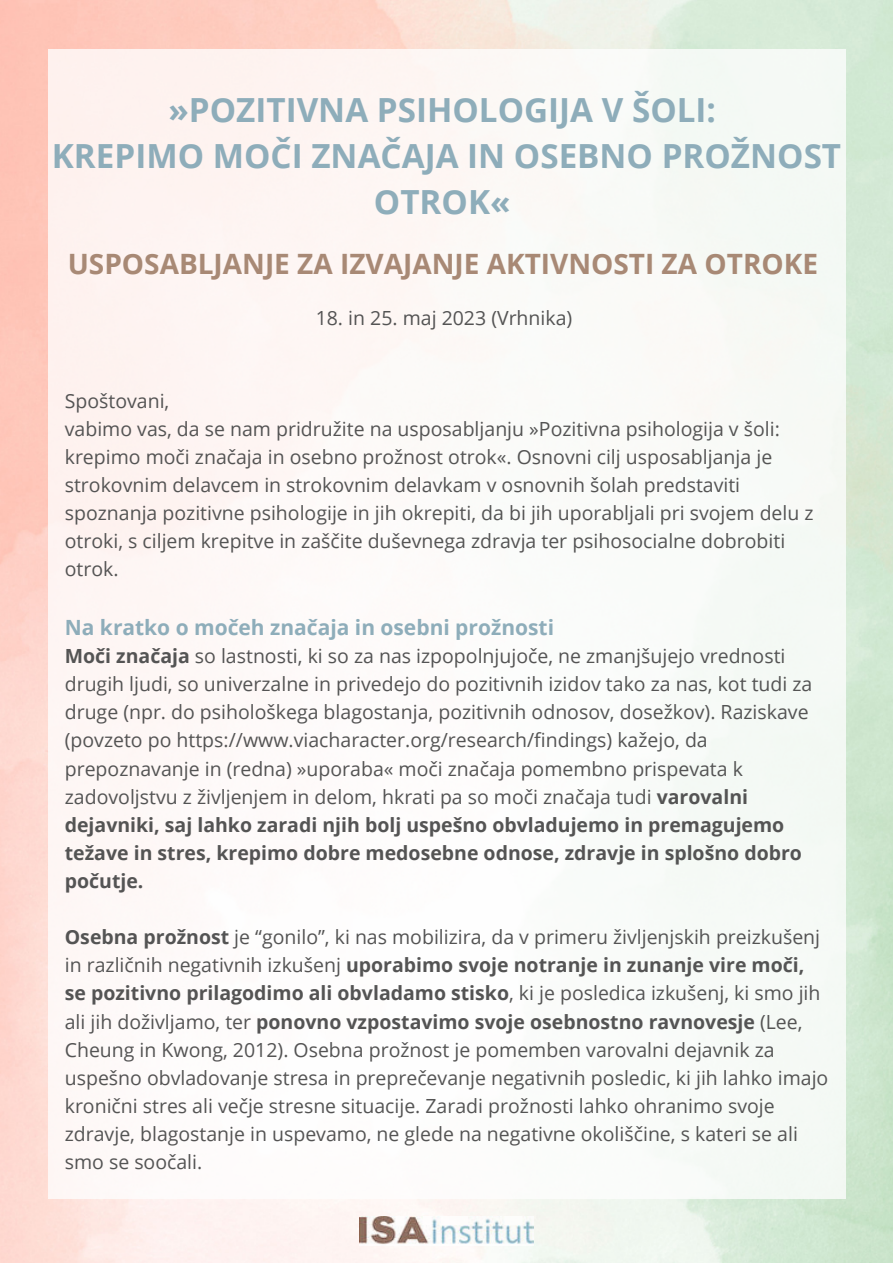
<style>
.page{position:relative;width:893px;height:1264px;background:#fff}
.page>*{position:absolute;margin:0;border:0;box-sizing:border-box;transform-origin:0 0}
.t1{font:700 33.15px/46px "Open Sans";color:#8eadba;text-align:center}
.t2{font:700 28.05px "Open Sans";color:#a88975}
.t3{font:700 21px "Open Sans";color:#8eadba}
.t4{font:19.5px/28px "Open Sans";color:#545454}
.s1{font-weight:700}
</style>
<div class="page">
<img style="left:0;top:0;width:892px;height:1262px">
<div style="left:48px;top:50px;width:797px;height:1148px;background:#fdf9f7"></div>
<img style="left:359px;top:1216px;width:174px;height:29px">
<h1 class="t1" style="left:52px;top:86px;width:790px">»POZITIVNA PSIHOLOGIJA V ŠOLI:<br>KREPIMO MOČI ZNAČAJA IN OSEBNO PROŽNOST<br>OTROK«</h1>
<h2 class="t2" style="left:68px;top:244px;width:751px">USPOSABLJANJE ZA IZVAJANJE AKTIVNOSTI ZA OTROKE</h2>
<p class="t4" style="left:316px;top:303px;width:258px">18. in 25. maj 2023 (Vrhnika)</p>
<p class="t4" style="left:65px;top:386px;width:750px">Spoštovani,<br>vabimo vas, da se nam pridružite na usposabljanju »Pozitivna psihologija v šoli: krepimo moči značaja in osebno prožnost otrok«. Osnovni cilj usposabljanja je strokovnim delavcem in strokovnim delavkam v osnovnih šolah predstaviti spoznanja pozitivne psihologije in jih okrepiti, da bi jih uporabljali pri svojem delu z otroki, s ciljem krepitve in zaščite duševnega zdravja ter psihosocialne dobrobiti otrok.</p>
<p class="t3" style="left:65px;top:612px;width:490px">Na kratko o močeh značaja in osebni prožnosti</p>
<p class="t4" style="left:65px;top:641px;width:749px"><span class="s1">Moči značaja</span> so lastnosti, ki so za nas izpopolnjujoče, ne zmanjšujejo vrednosti drugih ljudi, so univerzalne in privedejo do pozitivnih izidov tako za nas, kot tudi za druge (npr. do psihološkega blagostanja, pozitivnih odnosov, dosežkov). Raziskave (povzeto po https://www.viacharacter.org/research/findings) kažejo, da prepoznavanje in (redna) »uporaba« moči značaja pomembno prispevata k zadovoljstvu z življenjem in delom, hkrati pa so moči značaja tudi <span class="s1">varovalni dejavniki, saj lahko zaradi njih bolj uspešno obvladujemo in premagujemo težave in stres, krepimo dobre medosebne odnose, zdravje in splošno dobro počutje.</span></p>
<p class="t4" style="left:65px;top:922px;width:765px"><span class="s1">Osebna prožnost</span> je “gonilo”, ki nas mobilizira, da v primeru življenjskih preizkušenj in različnih negativnih izkušenj <span class="s1">uporabimo svoje notranje in zunanje vire moči, se pozitivno prilagodimo ali obvladamo stisko</span>, ki je posledica izkušenj, ki smo jih ali jih doživljamo, ter <span class="s1">ponovno vzpostavimo svoje osebnostno ravnovesje</span> (Lee, Cheung in Kwong, 2012). Osebna prožnost je pomemben varovalni dejavnik za uspešno obvladovanje stresa in preprečevanje negativnih posledic, ki jih lahko imajo kronični stres ali večje stresne situacije. Zaradi prožnosti lahko ohranimo svoje zdravje, blagostanje in uspevamo, ne glede na negativne okoliščine, s kateri se ali smo se soočali.</p>
</div>
